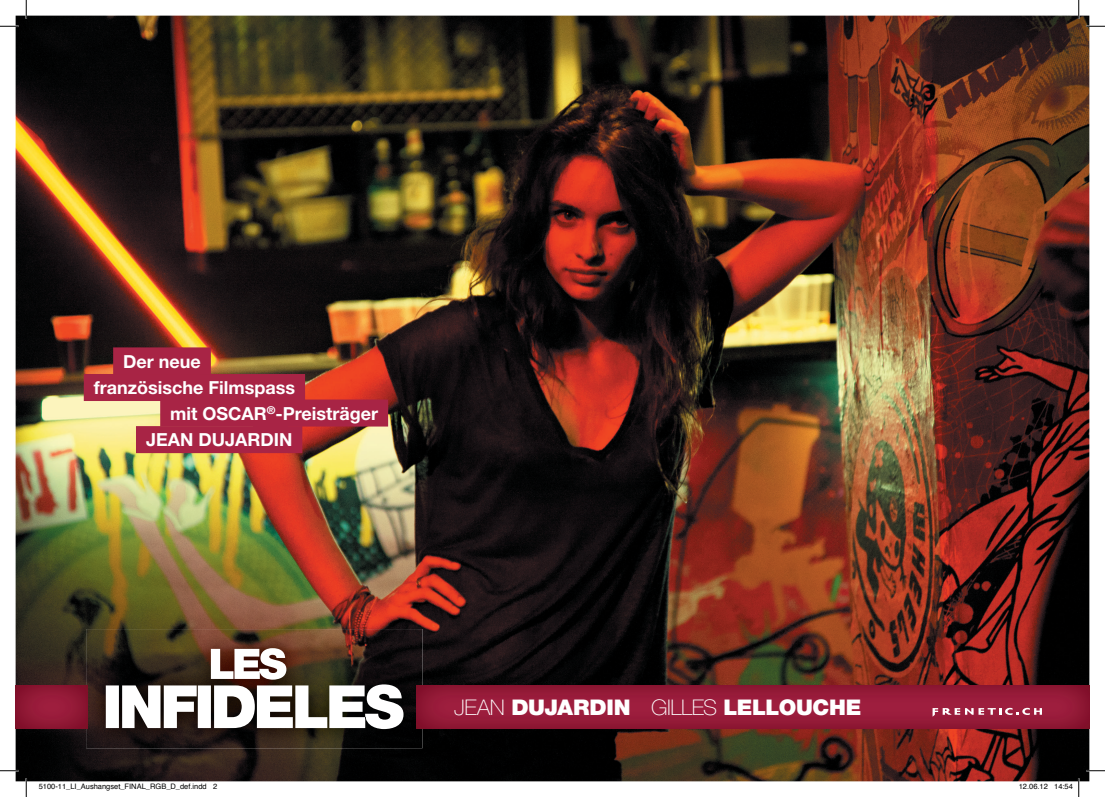
<style>
.page{position:relative;width:1105px;height:797px;background:#fff}
.page>*{position:absolute;margin:0;border:0;box-sizing:border-box;transform-origin:0 0}
.t1{font:900 21.62px "Helvetica Neue LT Std";letter-spacing:-.015em;color:#fff}
.t2{font:700 18px "Helvetica Neue LT Std";color:#fff}
.t3{font:7.5px "Helvetica";color:#000}
.s1{font-weight:100}
</style>
<div class="page">
<img style="left:16px;top:16px;width:1073px;height:765px">
<img style="left:86px;top:629px;width:336px;height:119px">
<svg style="left:106px;top:648px;width:297px;height:81px"></svg>
<img style="left:416px;top:685px;width:673px;height:43px">
<img style="left:16px;top:685px;width:72px;height:43px">
<svg style="left:932px;top:707px;width:110px;height:9px"></svg>
<div style="left:113px;top:347px;width:98px;height:27px;background:#a82445"></div>
<div style="left:84px;top:374px;width:221px;height:27px;background:#a82445"></div>
<div style="left:160px;top:399px;width:107px;height:27px;background:#a82445"></div>
<div style="left:267px;top:399px;width:8px;height:27px;background:#a82445"></div>
<div style="left:275px;top:399px;width:113px;height:27px;background:#a82445"></div>
<div style="left:136px;top:426px;width:166px;height:27px;background:#a82445"></div>
<svg style="left:0;top:25px;width:19px;height:2px"></svg>
<svg style="left:1086px;top:25px;width:19px;height:2px"></svg>
<svg style="left:0;top:770px;width:19px;height:1px"></svg>
<svg style="left:1086px;top:770px;width:19px;height:1px"></svg>
<svg style="left:25px;top:0;width:2px;height:19px"></svg>
<svg style="left:25px;top:778px;width:2px;height:19px"></svg>
<svg style="left:1078px;top:0;width:1px;height:19px"></svg>
<svg style="left:1054px;top:778px;width:25px;height:19px"></svg>
<p class="t2" style="left:123px;top:350px;width:79px">Der neue</p>
<p class="t2" style="left:94px;top:377px;width:203px">französische Filmspass</p>
<p class="t2" style="left:170px;top:402px;width:209px">mit OSCAR<sup>®</sup>-Preisträger</p>
<p class="t2" style="left:146px;top:429px;width:148px">JEAN DUJARDIN</p>
<p class="t1" style="left:454px;top:694px;width:409px"><span class="s1">JEAN</span> DUJARDIN <span class="s1">GILLES</span> LELLOUCHE</p>
<p class="t3" style="left:39px;top:781px;width:180px">5100-11_LI_Aushangset_FINAL_RGB_D_def.indd 2</p>
<p class="t3" style="left:1019px;top:781px;width:56px">12.06.12 14:54</p>
</div>
